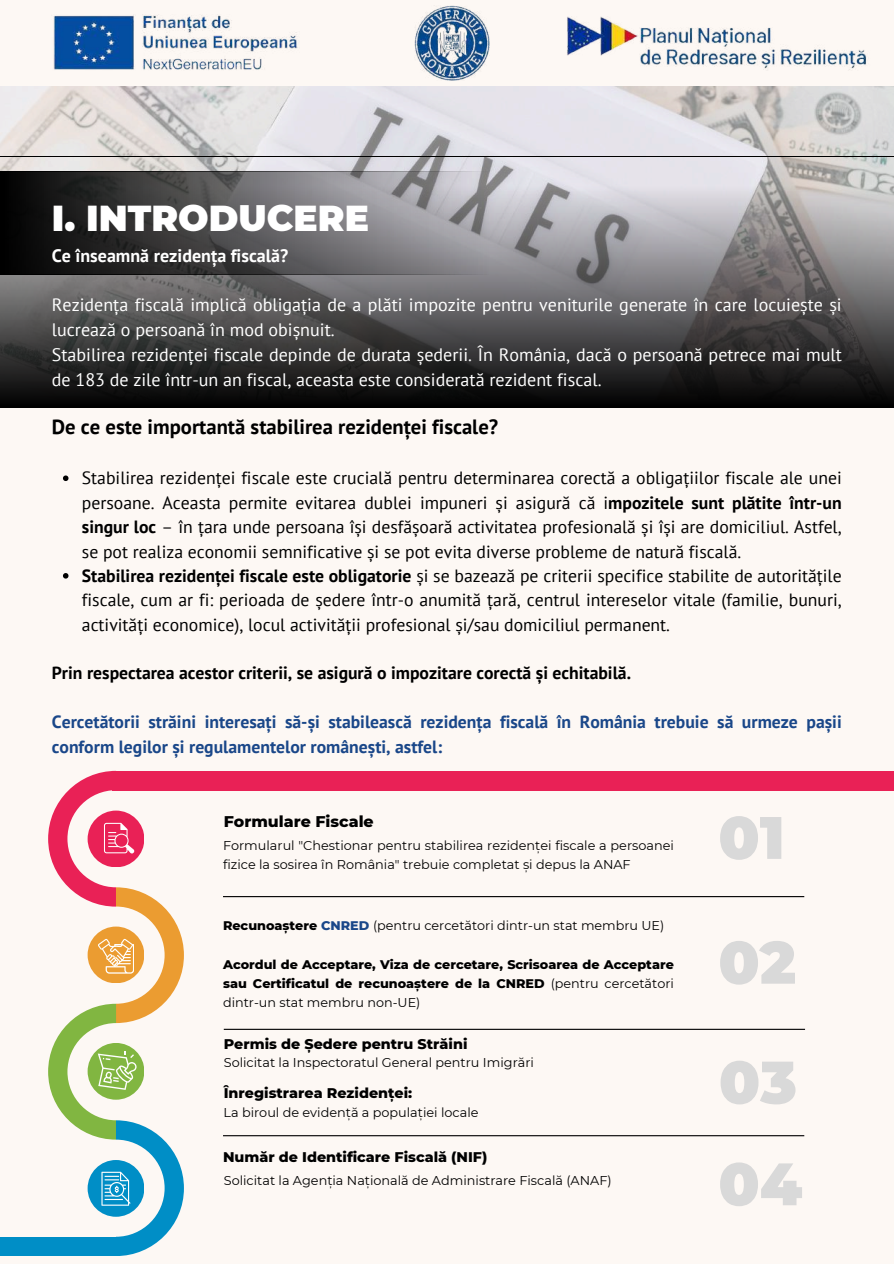
<style>
.page{position:relative;width:894px;height:1264px;background:#fff}
.page>*{position:absolute;margin:0;border:0;box-sizing:border-box;transform-origin:0 0}
.t1{font:900 59.7px/119.7px "Montserrat";color:#d9d9d9}
.t2{font:900 36px "Montserrat";color:#fff}
.t3{font:700 20.55px "PT Sans";color:#000}
.t4{font:18px/24.8px "PT Sans";color:#fff}
.t5{font:700 18px "PT Sans";color:#fff}
.t6{font:17.7px/24.5px "PT Sans";color:#000}
.t7{font:700 17.7px/24.5px "PT Sans";color:#1a4789}
.t8{font:700 17.7px "PT Sans";color:#000}
.t9{font:800 15.75px "Montserrat";color:#000}
.t10{font:800 14.25px "Montserrat";color:#000}
.t11{font:12.75px/19.2px "Montserrat";color:#000}
.t12{font:800 12.75px/19.2px "Montserrat";color:#000;text-align:justify}
.s1{font-weight:700}
.s2{font-weight:800}
.s3{font-weight:800;color:#1a4789}
.s4{font-weight:400}
</style>
<div class="page">
<div style="left:0;top:0;width:893px;height:1263px;background:#fdf8f4"></div>
<div style="left:112px;top:770px;width:781px;height:20px;background:#e92156"></div>
<img style="left:0;top:87px;width:893px;height:70px">
<svg style="left:0;top:157px;width:893px;height:250px;background:#626062"></svg>
<svg style="left:0;top:172px;width:551px;height:102px;background:#626164"></svg>
<hr style="left:223px;top:896px;width:581px;height:1px;background:#000">
<div style="left:0;top:1236px;width:116px;height:19px;background:#008ec6"></div>
<svg style="left:63px;top:475px;width:5px;height:6px"></svg>
<svg style="left:63px;top:573px;width:5px;height:5px"></svg>
<svg style="left:48px;top:770px;width:136px;height:485px"></svg>
<img style="left:53px;top:15px;width:245px;height:55px">
<img style="left:414px;top:5px;width:75px;height:75px">
<img style="left:567px;top:17px;width:299px;height:53px">
<hr style="left:224px;top:1028px;width:580px;height:1px;background:#000">
<hr style="left:223px;top:1135px;width:581px;height:1px;background:#000">
<h2 class="t2" style="left:52px;top:196px;width:318px">I. INTRODUCERE</h2>
<p class="t5" style="left:52px;top:244px;width:238px">Ce înseamnă rezidența fiscală?</p>
<p class="t4" style="left:52px;top:292px;width:791px">Rezidența fiscală implică obligația de a plăti impozite pentru veniturile generate în care locuiește și lucrează o persoană în mod obișnuit.<br>Stabilirea rezidenței fiscale depinde de durata șederii. În România, dacă o persoană petrece mai mult de 183 de zile într-un an fiscal, aceasta este considerată rezident fiscal.</p>
<p class="t3" style="left:52px;top:413px;width:447px">De ce este importantă stabilirea rezidenței fiscale?</p>
<p class="t6" style="left:82px;top:465px;width:761px">Stabilirea rezidenței fiscale este crucială pentru determinarea corectă a obligațiilor fiscale ale unei persoane. Aceasta permite evitarea dublei impuneri și asigură că i<span class="s1">mpozitele sunt plătite într-un singur loc</span> – în țara unde persoana își desfășoară activitatea profesională și își are domiciliul. Astfel, se pot realiza economii semnificative și se pot evita diverse probleme de natură fiscală.<br><span class="s1">Stabilirea rezidenței fiscale este obligatorie</span> și se bazează pe criterii specifice stabilite de autoritățile fiscale, cum ar fi: perioada de ședere într-o anumită țară, centrul intereselor vitale (familie, bunuri, activități economice), locul activității profesional și/sau domiciliul permanent.</p>
<p class="t8" style="left:52px;top:661px;width:580px">Prin respectarea acestor criterii, se asigură o impozitare corectă și echitabilă.</p>
<p class="t7" style="left:52px;top:709px;width:791px">Cercetătorii străini interesați să-și stabilească rezidența fiscală în România trebuie să urmeze pașii conform legilor și regulamentelor românești, astfel:</p>
<p class="t9" style="left:224px;top:812px;width:151px">Formulare Fiscale</p>
<p class="t11" style="left:223px;top:835px;width:452px">Formularul "Chestionar pentru stabilirea rezidenței fiscale a persoanei fizice la sosirea în România" trebuie completat și depus la ANAF</p>
<p class="t11" style="left:223px;top:916px;width:442px"><span class="s2">Recunoaștere</span> <span class="s3">CNRED</span> (pentru cercetători dintr-un stat membru UE)</p>
<p class="t12" style="left:223px;top:954px;width:452px">Acordul de Acceptare, Viza de cercetare, Scrisoarea de Acceptare sau Certificatul de recunoaștere de la CNRED <span class="s4">(pentru cercetători dintr-un stat membru non-UE)</span></p>
<p class="t10" style="left:223px;top:1035px;width:245px">Permis de Ședere pentru Străini</p>
<p class="t11" style="left:224px;top:1052px;width:311px">Solicitat la Inspectoratul General pentru Imigrări</p>
<p class="t10" style="left:224px;top:1084px;width:190px">Înregistrarea Rezidenței:</p>
<p class="t11" style="left:223px;top:1102px;width:256px">La biroul de evidență a populației locale</p>
<p class="t10" style="left:223px;top:1147px;width:266px">Număr de Identificare Fiscală (NIF)</p>
<p class="t11" style="left:224px;top:1171px;width:389px">Solicitat la Agenția Națională de Administrare Fiscală (ANAF)</p>
<h1 class="t1" style="left:718px;top:777px;width:68px">01</h1>
<h1 class="t1" style="left:718px;top:902px;width:80px">02<br>03</h1>
<h1 class="t1" style="left:718px;top:1123px;width:85px">04</h1>
</div>
